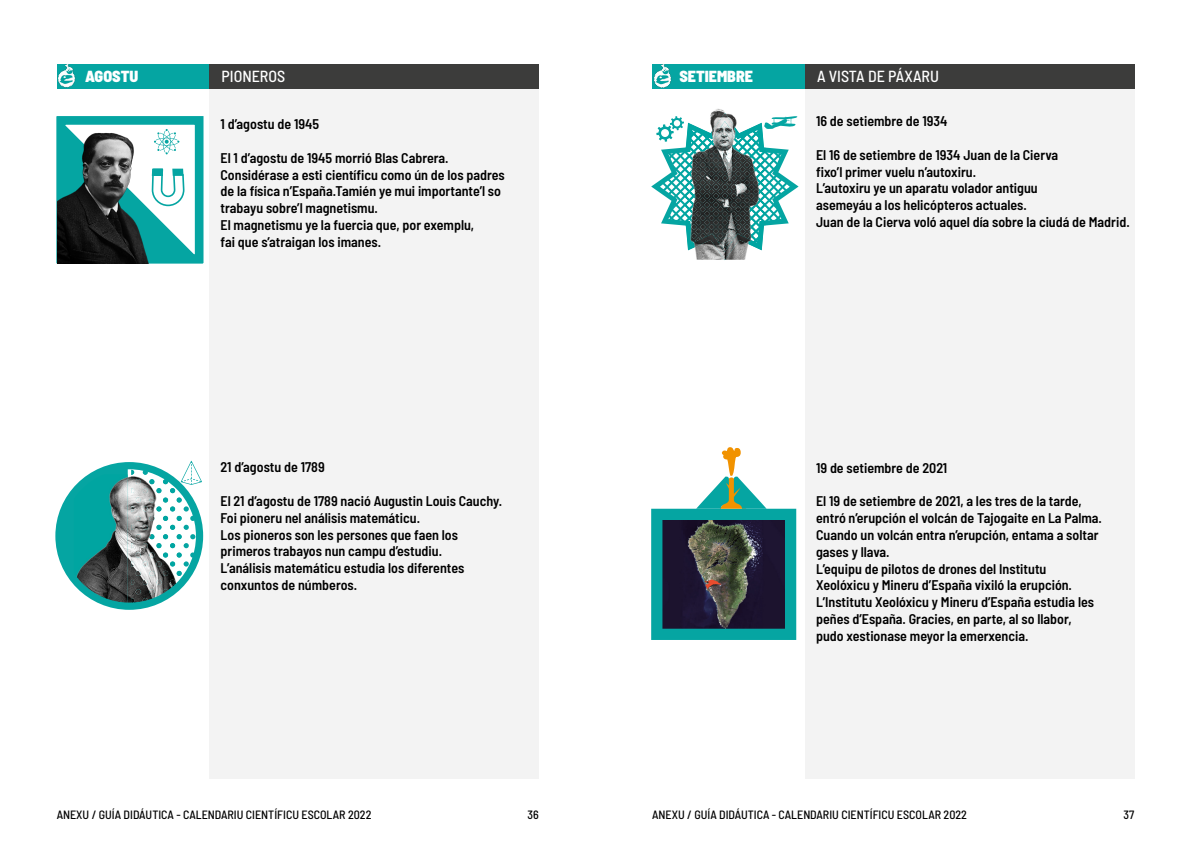
<style>
.page{position:relative;width:1191px;height:842px;background:#fff}
.page>*{position:absolute;margin:0;border:0;box-sizing:border-box;transform-origin:0 0}
.t1{font:500 semi-condensed 16px "Barlow";color:#fff}
.t2{font:900 semi-condensed 16px "Barlow";color:#fff}
.t3{font:600 semi-condensed 14px/16.8px "Barlow";color:#000}
.t4{font:500 semi-condensed 12px "Barlow";color:#000}
</style>
<div class="page">
<div style="left:57px;top:64px;width:152px;height:24px;background:#05a5a2"></div>
<div style="left:652px;top:64px;width:153px;height:24px;background:#05a5a2"></div>
<div style="left:805px;top:83px;width:329px;height:695px;background:#f3f3f3"></div>
<div style="left:209px;top:83px;width:330px;height:695px;background:#f3f3f3"></div>
<img style="left:57px;top:64px;width:24px;height:25px">
<img style="left:652px;top:64px;width:25px;height:25px">
<div style="left:209px;top:64px;width:330px;height:24px;background:#3c3c3b"></div>
<div style="left:805px;top:64px;width:329px;height:24px;background:#3c3c3b"></div>
<img style="left:711px;top:109px;width:14px;height:4px">
<svg style="left:55px;top:461px;width:148px;height:149px"></svg>
<svg style="left:57px;top:117px;width:146px;height:147px"></svg>
<svg style="left:651px;top:113px;width:147px;height:147px"></svg>
<svg style="left:651px;top:447px;width:145px;height:193px"></svg>
<p class="t2" style="left:85px;top:64px;width:55px">AGOSTU</p>
<p class="t1" style="left:221px;top:64px;width:65px">PIONEROS</p>
<p class="t2" style="left:679px;top:64px;width:75px">SETIEMBRE</p>
<p class="t1" style="left:817px;top:64px;width:123px">A VISTA DE PÁXARU</p>
<p class="t3" style="left:220px;top:115px;width:100px">1 d’agostu de 1945</p>
<p class="t3" style="left:220px;top:148px;width:286px">El 1 d’agostu de 1945 morrió Blas Cabrera.<br>Considérase a esti científicu como ún de los padres de la física n’España.Tamién ye mui importante’l so trabayu sobre’l magnetismu.<br>El magnetismu ye la fuercia que, por exemplu,<br>fai que s’atraigan los imanes.</p>
<p class="t3" style="left:816px;top:112px;width:133px">16 de setiembre de 1934</p>
<p class="t3" style="left:816px;top:145px;width:315px">El 16 de setiembre de 1934 Juan de la Cierva<br>fixo’l primer vuelu n’autoxiru.<br>L’autoxiru ye un aparatu volador antiguu<br>asemeyáu a los helicópteros actuales.<br>Juan de la Cierva voló aquel día sobre la ciudá de Madrid.</p>
<p class="t3" style="left:220px;top:458px;width:106px">21 d’agostu de 1789</p>
<p class="t3" style="left:220px;top:491px;width:283px">El 21 d’agostu de 1789 nació Augustin Louis Cauchy.<br>Foi pioneru nel análisis matemáticu.<br>Los pioneros son les persones que faen los primeros trabayos nun campu d’estudiu.<br>L’análisis matemáticu estudia los diferentes conxuntos de númberos.</p>
<p class="t3" style="left:816px;top:458px;width:133px">19 de setiembre de 2021</p>
<p class="t3" style="left:816px;top:492px;width:287px">El 19 de setiembre de 2021, a les tres de la tarde, entró n’erupción el volcán de Tajogaite en La Palma.<br>Cuando un volcán entra n’erupción, entama a soltar gases y llava.<br>L’equipu de pilotos de drones del Institutu Xeolóxicu y Mineru d’España vixiló la erupción.<br>L’Institutu Xeolóxicu y Mineru d’España estudia les peñes d’España. Gracies, en parte, al so llabor, pudo xestionase meyor la emerxencia.</p>
<p class="t4" style="left:57px;top:806px;width:316px">ANEXU / GUÍA DIDÁUTICA - CALENDARIU CIENTÍFICU ESCOLAR 2022</p>
<p class="t4" style="left:652px;top:806px;width:316px">ANEXU / GUÍA DIDÁUTICA - CALENDARIU CIENTÍFICU ESCOLAR 2022</p>
<p class="t4" style="left:1123px;top:806px;width:12px">37</p>
<p class="t4" style="left:527px;top:806px;width:13px">36</p>
</div>
